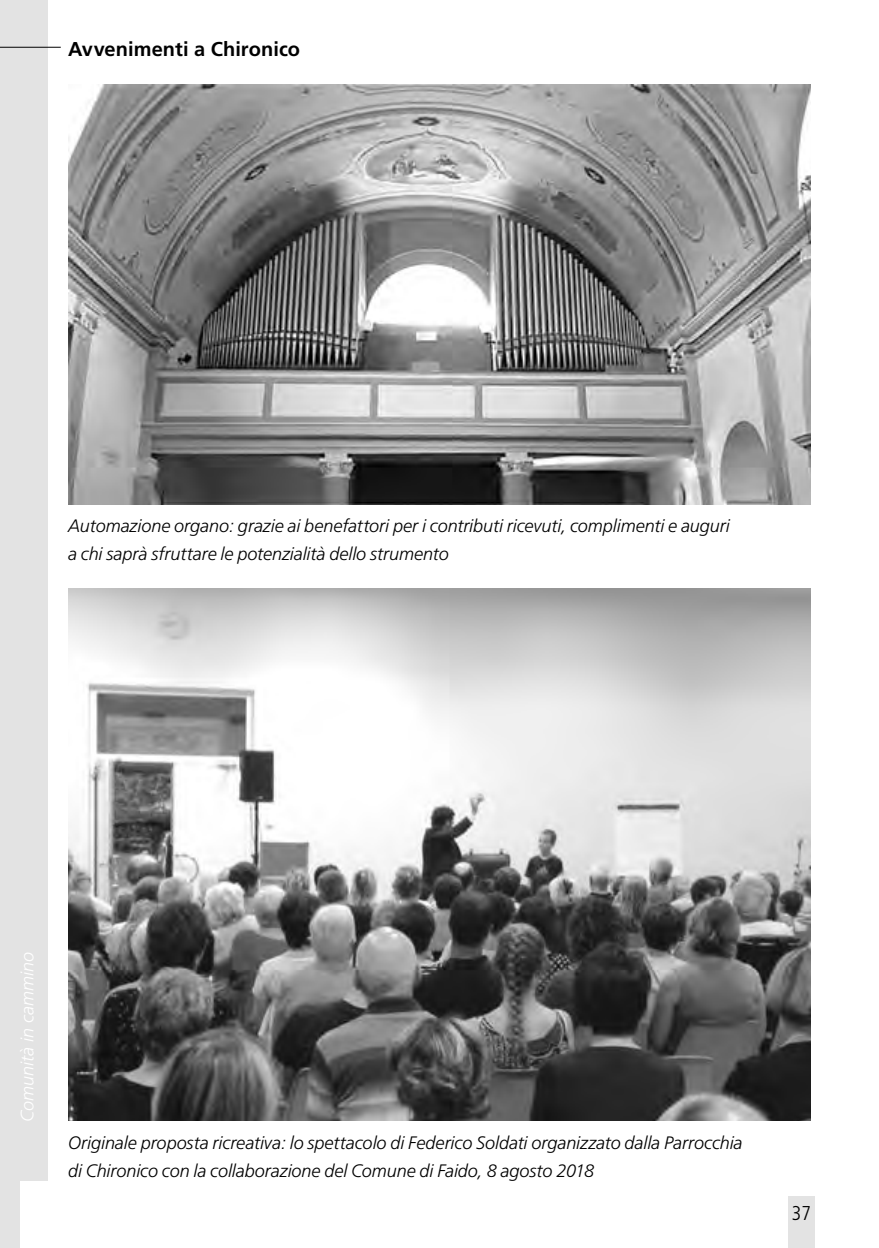
<style>
.page{position:relative;width:879px;height:1248px;background:#fff}
.page>*{position:absolute;margin:0;border:0;box-sizing:border-box;transform-origin:0 0}
.t1{font:700 20px "Frutiger";letter-spacing:.005em;color:#000}
.t2{font:300 condensed 20px "Frutiger";color:#000}
.t3{font:italic 300 18px/28px "Frutiger CE";letter-spacing:-.005em;color:#000}
.t4{font:italic 300 18px "Frutiger CE";color:#fff}
</style>
<div class="page">
<div style="left:0;top:0;width:48px;height:1247px;background:#e3e3e3"></div>
<div style="left:788px;top:1195px;width:26px;height:52px;background:#e3e3e3"></div>
<div style="left:20px;top:1181px;width:40px;height:66px;background:#fff"></div>
<img style="left:68px;top:84px;width:743px;height:420px">
<hr style="left:0;top:47px;width:61px;height:1px;background:#000">
<img style="left:68px;top:588px;width:743px;height:532px">
<p class="t1" style="left:68px;top:37px;width:234px">Avvenimenti a Chironico</p>
<p class="t3" style="left:68px;top:512px;width:663px">Automazione organo: grazie ai benefattori per i contributi ricevuti, complimenti e auguri a chi saprà sfruttare le potenzialità dello strumento</p>
<p class="t4" style="left:17px;top:1121px;width:172px;rotate:-90deg">Comunità in cammino</p>
<p class="t3" style="left:68px;top:1128px;width:676px">Originale proposta ricreativa: lo spettacolo di Federico Soldati organizzato dalla Parrocchia di Chironico con la collaborazione del Comune di Faido, 8 agosto 2018</p>
<p class="t2" style="left:792px;top:1201px;width:21px">37</p>
</div>
